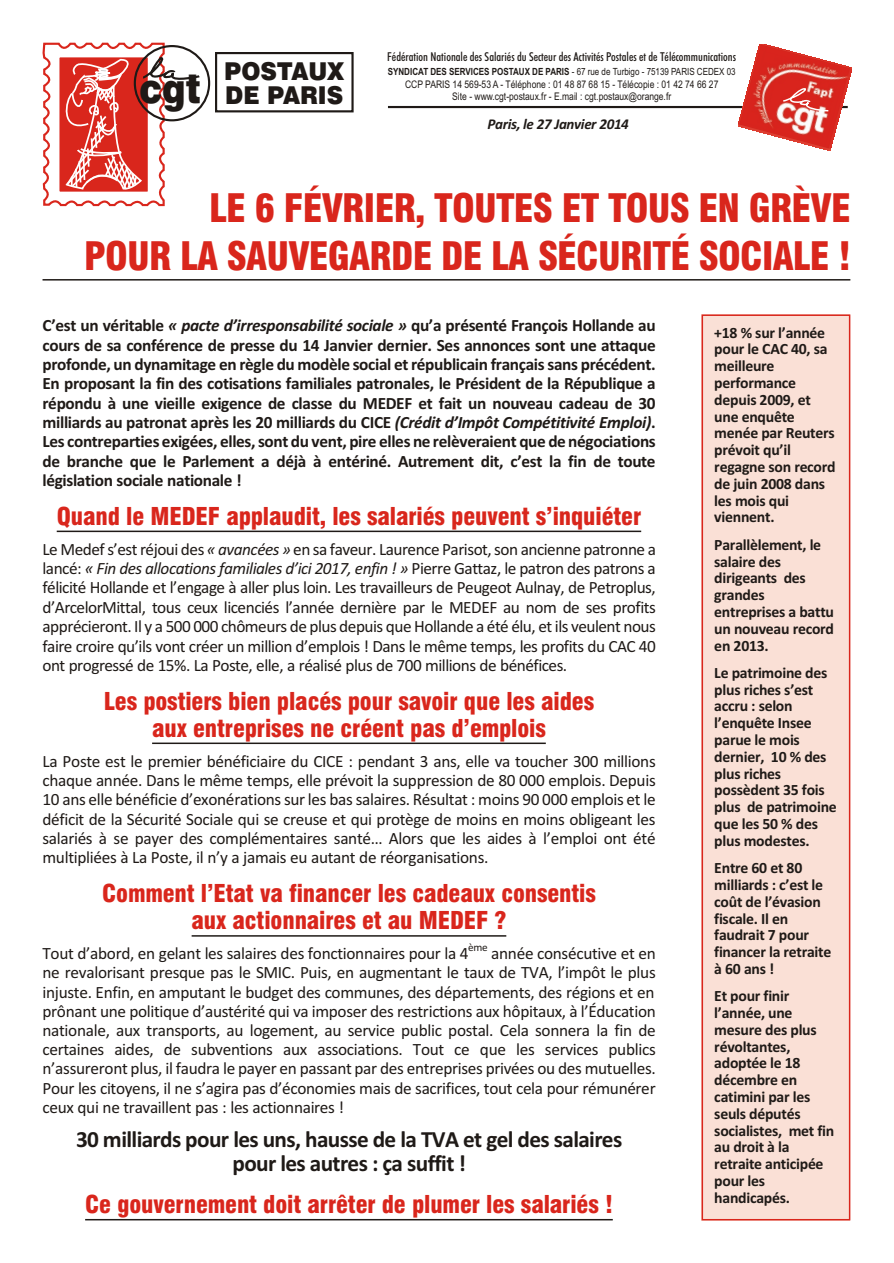
<style>
.page{position:relative;width:894px;height:1263px;background:#fff}
.page>*{position:absolute;margin:0;border:0;box-sizing:border-box;transform-origin:0 0}
.t1{font:38.25px/48px "Swis 721 Blk Cn BT";letter-spacing:-.02em;color:#d9261c;text-align:right}
.t2{font:24.6px/24.6px "Swis 721 Blk BT";color:#1f1a17;text-align:right;scale:.94 1}
.t3{font:24px/27px "Swis 721 Blk Cn BT";letter-spacing:-.005em;color:#d9261c;text-align:center}
.t4{font:700 23.25px/24px "Calibri";letter-spacing:-.03em;color:#1f1a17;text-align:center}
.t5{font:17.25px/19.4px "Calibri";letter-spacing:-.02em;color:#1f1a17;text-align:justify}
.t6{font:700 17.25px/19.4px "Calibri";letter-spacing:-.02em;color:#1f1a17;text-align:justify}
.t7{font:700 15.75px/16.8px "Calibri";letter-spacing:-.015em;color:#1f1a17}
.t8{font:italic 700 15px "Calibri";letter-spacing:-.02em;color:#1f1a17}
.t9{font:12.3px "Futura Md Cn BT";color:#1f1a17}
.t10{font:11.25px "Calibri";color:#1f1a17}
.t11{font:10.5px/12.3px "Arial";color:#1f1a17;text-align:center;scale:.81 1}
.t12{font:700 9.9px "Arial";color:#1f1a17;scale:.81 1}
.s1{font-size:40.95px}
.s2{font-weight:400}
.s3{font-style:italic}
</style>
<div class="page">
<hr style="left:388px;top:106px;width:460px;height:2px;background:#1f1a17">
<div style="left:215px;top:52px;width:139px;height:60px;border:2px solid #1f1a17"></div>
<svg style="left:43px;top:43px;width:157px;height:163px"></svg>
<img style="left:738px;top:44px;width:113px;height:106px">
<svg style="left:782px;top:87px;width:48px;height:25px"></svg>
<hr style="left:57px;top:531px;width:584px;height:1px;background:#1f1a17">
<hr style="left:152px;top:743px;width:394px;height:1px;background:#1f1a17">
<hr style="left:192px;top:935px;width:314px;height:2px;background:#1f1a17">
<hr style="left:85px;top:1219px;width:528px;height:1px;background:#1f1a17">
<div style="left:702px;top:314px;width:148px;height:906px;background:#fae0d6"></div>
<div style="left:702px;top:314px;width:148px;height:906px;border:2px solid #d9261c"></div>
<hr style="left:43px;top:279px;width:807px;height:2px;background:#1f1a17">
<p class="t9" style="left:387px;top:52px;width:350px">Fédération Nationale des Salariés du Secteur des Activités Postales et de Télécommunications</p>
<h2 class="t2" style="left:139px;top:61px;width:219px">POSTAUX<br><span class="s1">cgt</span> DE PARIS</h2>
<p class="t12" style="left:388px;top:68px;width:431px">SYNDICAT DES SERVICES POSTAUX DE PARIS <span class="s2">- 67 rue de Turbigo - 75139 PARIS CEDEX 03</span></p>
<p class="t11" style="left:405px;top:79px;width:388px">CCP PARIS 14 569-53 A - Téléphone : 01 48 87 68 15 - Télécopie : 01 42 74 66 27<br>Site - www.cgt-postaux.fr - E.mail : cgt.postaux@orange.fr</p>
<p class="t8" style="left:487px;top:118px;width:143px">Paris, le 27 Janvier 2014</p>
<h1 class="t1" style="left:84px;top:188px;width:768px">LE 6 FÉVRIER, TOUTES ET TOUS EN GRÈVE<br>POUR LA SAUVEGARDE DE LA SÉCURITÉ SOCIALE !</h1>
<p class="t6" style="left:43px;top:317px;width:615px">C’est un véritable <span class="s3">« pacte d’irresponsabilité sociale »</span> qu’a présenté François Hollande au cours de sa conférence de presse du 14 Janvier dernier. Ses annonces sont une attaque profonde, un dynamitage en règle du modèle social et républicain français sans précédent.<br>En proposant la fin des cotisations familiales patronales, le Président de la République a répondu à une vieille exigence de classe du MEDEF et fait un nouveau cadeau de 30 milliards au patronat après les 20 milliards du CICE <span class="s3">(Crédit d’Impôt Compétitivité Emploi)</span>.<br>Les contreparties exigées, elles, sont du vent, pire elles ne relèveraient que de négociations de branche que le Parlement a déjà à entériné. Autrement dit, c’est la fin de toute législation sociale nationale !</p>
<h3 class="t3" style="left:57px;top:505px;width:586px">Quand le MEDEF ap plau dit, les sa la riés peu vent s’in quié ter</h3>
<p class="t5" style="left:43px;top:541px;width:615px">Le Medef s’est réjoui des <span class="s3">« avancées »</span> en sa faveur. Laurence Parisot, son ancienne patronne a lancé: <span class="s3">« Fin des allocations familiales d’ici 2017, enfin ! »</span> Pierre Gattaz, le patron des patrons a félicité Hollande et l’engage à aller plus loin. Les travailleurs de Peugeot Aulnay, de Petroplus, d’ArcelorMittal, tous ceux licenciés l’année dernière par le MEDEF au nom de ses profits apprécieront. Il y a 500 000 chômeurs de plus depuis que Hollande a été élu, et ils veulent nous faire croire qu’ils vont créer un million d’emplois ! Dans le même temps, les profits du CAC 40 ont progressé de 15%. La Poste, elle, a réalisé plus de 700 millions de bénéfices.</p>
<h3 class="t3" style="left:104px;top:690px;width:492px">Les pos tiers bien pla cés pour sa voir que les ai des aux en tre pri ses ne créent pas d’emplois</h3>
<p class="t5" style="left:43px;top:753px;width:615px">La Poste est le premier bénéficiaire du CICE : pendant 3 ans, elle va toucher 300 millions chaque année. Dans le même temps, elle prévoit la suppression de 80 000 emplois. Depuis 10 ans elle bénéficie d’exonérations sur les bas salaires. Résultat : moins 90 000 emplois et le déficit de la Sécurité Sociale qui se creuse et qui protège de moins en moins obligeant les salariés à se payer des complémentaires santé… Alors que les aides à l’emploi ont été multipliées à La Poste, il n’y a jamais eu autant de réorganisations.</p>
<h3 class="t3" style="left:102px;top:883px;width:495px">Com ment l’Etat va fi nan cer les ca deaux consen tis aux ac tion nai res et au MEDEF ?</h3>
<p class="t5" style="left:43px;top:945px;width:428px">Tout d’abord, en gelant les salaires des fonctionnaires pour la 4</p>
<p class="t10" style="left:468px;top:943px;width:21px">ème</p>
<p class="t5" style="left:43px;top:945px;width:615px;text-indent:449px">année consécutive et en ne revalorisant presque pas le SMIC. Puis, en augmentant le taux de TVA, l’impôt le plus injuste. Enfin, en amputant le budget des communes, des départements, des régions et en prônant une politique d’austérité qui va imposer des restrictions aux hôpitaux, à l’Éducation nationale, aux transports, au logement, au service public postal. Cela sonnera la fin de certaines aides, de subventions aux associations. Tout ce que les services publics n’assureront plus, il faudra le payer en passant par des entreprises privées ou des mutuelles.<br>Pour les citoyens, il ne s’agira pas d’économies mais de sacrifices, tout cela pour rémunérer ceux qui ne travaillent pas : les actionnaires !</p>
<h3 class="t4" style="left:76px;top:1129px;width:548px">30 milliards pour les uns, hausse de la TVA et gel des salaires pour les autres : ça suffit !</h3>
<h3 class="t3" style="left:85px;top:1194px;width:529px">Ce gou ver ne ment doit ar rê ter de plu mer les sa la riés !</h3>
<p class="t7" style="left:714px;top:325px;width:123px">+18 % sur l’année pour le CAC 40, sa meilleure performance depuis 2009, et une enquête menée par Reuters prévoit qu’il regagne son record de juin 2008 dans les mois qui viennent.</p>
<p class="t7" style="left:714px;top:537px;width:121px">Parallèlement, le salaire des dirigeants des grandes entreprises a battu un nouveau record en 2013.</p>
<p class="t7" style="left:714px;top:666px;width:124px">Le patrimoine des plus riches s’est accru : selon l’enquête Insee parue le mois dernier, 10 % des plus riches possèdent 35 fois plus de patrimoine que les 50 % des plus modestes.</p>
<p class="t7" style="left:714px;top:861px;width:119px">Entre 60 et 80 milliards : c’est le coût de l’évasion fiscale. Il en faudrait 7 pour financer la retraite à 60 ans !</p>
<p class="t7" style="left:714px;top:989px;width:121px">Et pour finir l’année, une mesure des plus révoltantes, adoptée le 18 décembre en catimini par les seuls députés socialistes, met fin au droit à la retraite anticipée pour les handicapés.</p>
</div>
